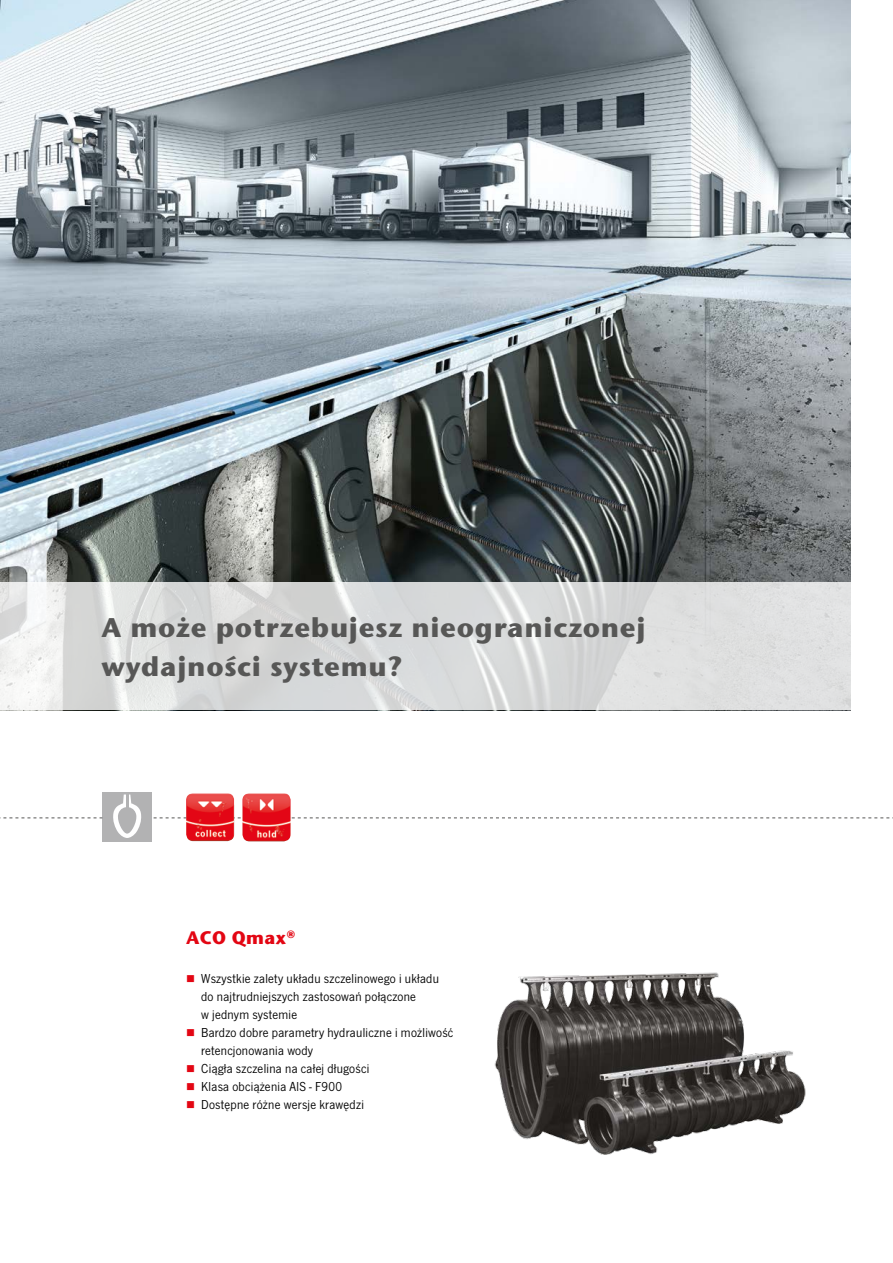
<style>
.page{position:relative;width:893px;height:1263px;background:#fff}
.page>*{position:absolute;margin:0;border:0;box-sizing:border-box;transform-origin:0 0}
.t1{font:700 27px/39px "Stone Sans ITC Pro";letter-spacing:.025em;color:#575756}
.t2{font:700 18px "Stone Sans";letter-spacing:.025em;color:#e30613}
.t3{font:13.5px/18px "News Gothic TOT";letter-spacing:.02em;color:#000}
.s1{color:#e30613}
</style>
<div class="page">
<img style="left:0;top:0;width:850px;height:583px">
<img style="left:494px;top:972px;width:312px;height:183px">
<img style="left:187px;top:838px;width:46px;height:3px">
<img style="left:243px;top:838px;width:47px;height:3px">
<div style="left:103px;top:792px;width:49px;height:50px;background:#b2b2b3"></div>
<svg style="left:0;top:793px;width:893px;height:45px"></svg>
<svg style="left:0;top:583px;width:850px;height:127px;fill:#dadbdc"></svg>
<h1 class="t1" style="left:101px;top:608px;width:546px">A może potrzebujesz nieograniczonej wydajności systemu?</h1>
<h2 class="t2" style="left:186px;top:927px;width:111px">ACO Qmax<sup>®</sup></h2>
<p class="t3" style="left:201px;top:970px;width:239px;text-indent:-15px"><span class="s1">■</span> Wszystkie zalety układu szczelinowego i układu do najtrudniejszych zastosowań połączone<br>w jednym systemie</p>
<p class="t3" style="left:201px;top:1024px;width:254px;text-indent:-15px"><span class="s1">■</span> Bardzo dobre parametry hydrauliczne i możliwość retencjonowania wody</p>
<p class="t3" style="left:186px;top:1060px;width:185px"><span class="s1">■</span> Ciągła szczelina na całej długości</p>
<p class="t3" style="left:186px;top:1078px;width:157px"><span class="s1">■</span> Klasa obciążenia AlS - F900</p>
<p class="t3" style="left:186px;top:1096px;width:179px"><span class="s1">■</span> Dostępne różne wersje krawędzi</p>
</div>
